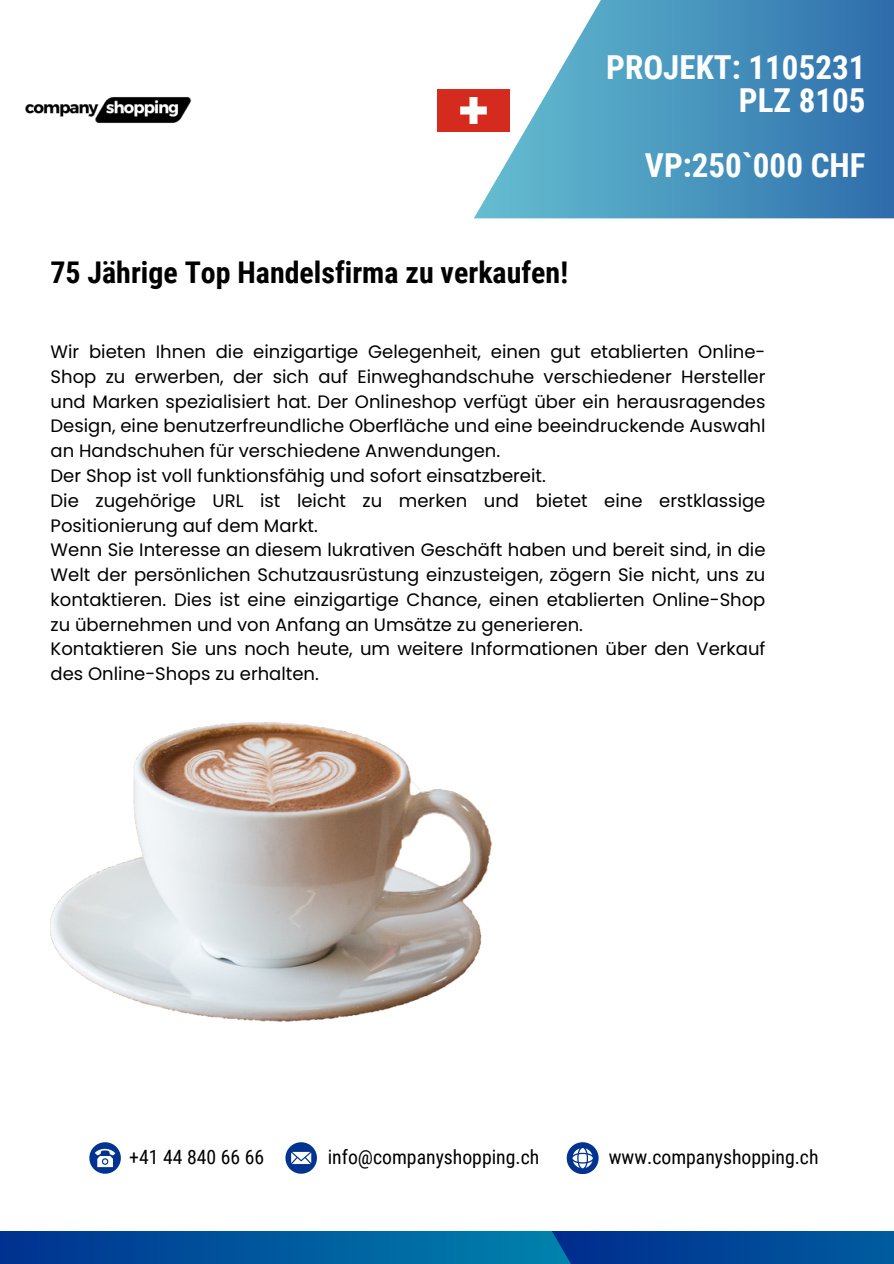
<style>
.page{position:relative;width:894px;height:1264px;background:#fff}
.page>*{position:absolute;margin:0;border:0;box-sizing:border-box;transform-origin:0 0}
.t1{font:700 33px "Roboto Condensed";color:#fff}
.t2{font:700 29.85px "Roboto Condensed";color:#000}
.t3{font:19.65px "Roboto Condensed";color:#000}
.t4{font:18px/24.8px "Poppins";color:#000;text-align:justify}
</style>
<div class="page">
<svg style="left:473px;top:0;width:420px;height:218px;background:#60a0c5"></svg>
<svg style="left:665px;top:1231px;width:228px;height:32px;background:#004c99"></svg>
<svg style="left:0;top:1231px;width:665px;height:32px;background:#00539b"></svg>
<svg style="left:89px;top:1142px;width:32px;height:31px"></svg>
<svg style="left:285px;top:1142px;width:32px;height:31px"></svg>
<svg style="left:566px;top:1142px;width:32px;height:31px"></svg>
<img style="left:25px;top:97px;width:167px;height:26px">
<img style="left:438px;top:89px;width:72px;height:42px">
<img style="left:51px;top:722px;width:441px;height:300px">
<p class="t2" style="left:50px;top:255px;width:519px">75 Jährige Top Handelsfirma zu verkaufen!</p>
<p class="t1" style="left:606px;top:49px;width:260px">PROJEKT: 1105231</p>
<p class="t1" style="left:738px;top:81px;width:128px">PLZ 8105</p>
<p class="t1" style="left:644px;top:147px;width:222px">VP:250`000 CHF</p>
<p class="t4" style="left:51px;top:339px;width:716px">Wir bieten Ihnen die einzigartige Gelegenheit, einen gut etablierten Online-Shop zu erwerben, der sich auf Einweghandschuhe verschiedener Hersteller und Marken spezialisiert hat. Der Onlineshop verfügt über ein herausragendes Design, eine benutzerfreundliche Oberfläche und eine beeindruckende Auswahl an Handschuhen für verschiedene Anwendungen.</p>
<p class="t4" style="left:51px;top:463px;width:496px">Der Shop ist voll funktionsfähig und sofort einsatzbereit.</p>
<p class="t4" style="left:51px;top:488px;width:716px">Die zugehörige URL ist leicht zu merken und bietet eine erstklassige<br>Positionierung auf dem Markt.</p>
<p class="t4" style="left:51px;top:537px;width:716px">Wenn Sie Interesse an diesem lukrativen Geschäft haben und bereit sind, in die Welt der persönlichen Schutzausrüstung einzusteigen, zögern Sie nicht, uns zu kontaktieren. Dies ist eine einzigartige Chance, einen etablierten Online-Shop zu übernehmen und von Anfang an Umsätze zu generieren.</p>
<p class="t4" style="left:51px;top:636px;width:716px">Kontaktieren Sie uns noch heute, um weitere Informationen über den Verkauf des Online-Shops zu erhalten.</p>
<p class="t3" style="left:129px;top:1145px;width:136px">+41 44 840 66 66</p>
<p class="t3" style="left:327px;top:1145px;width:213px">info@companyshopping.ch</p>
<p class="t3" style="left:608px;top:1145px;width:211px">www.companyshopping.ch</p>
</div>
